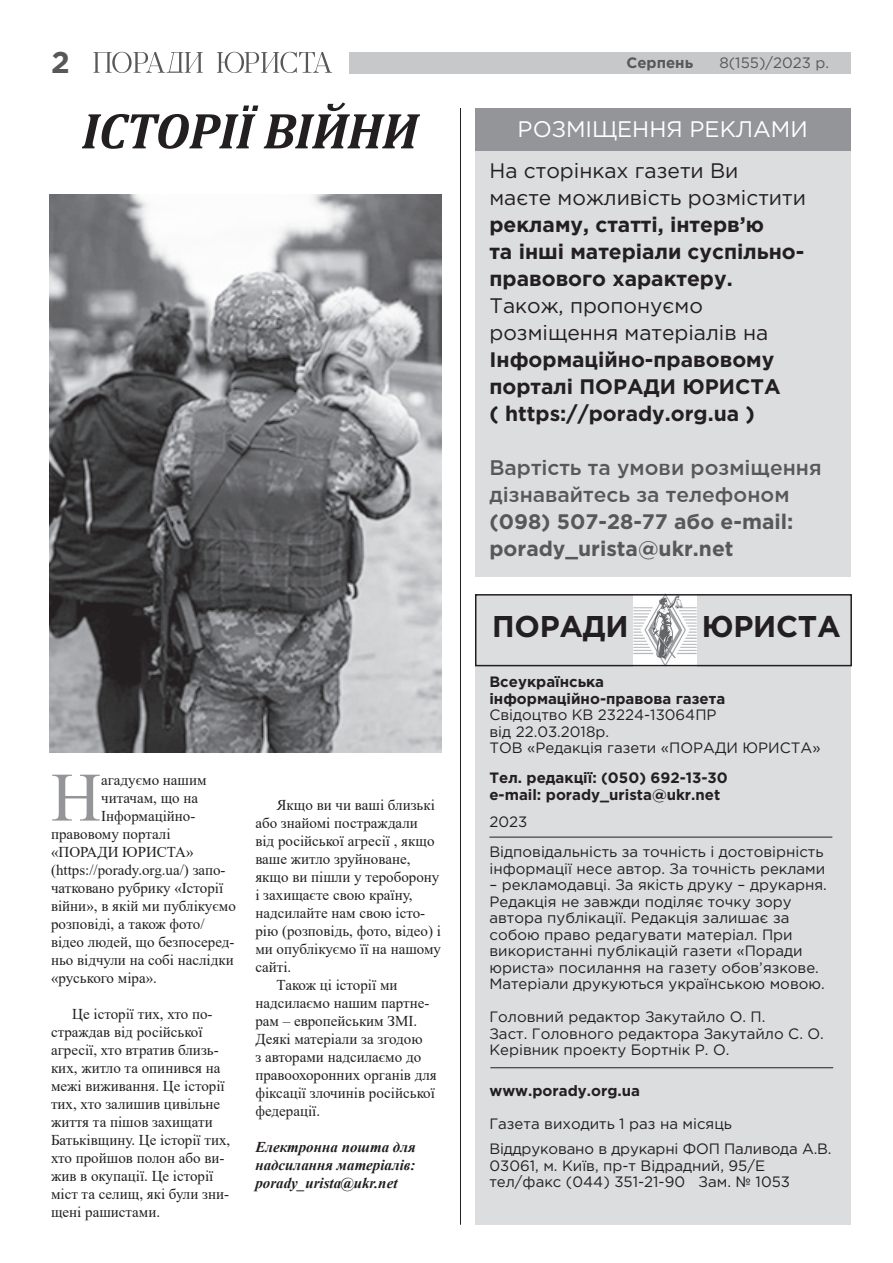
<style>
.page{position:relative;width:893px;height:1263px;background:#fff}
.page>*{position:absolute;margin:0;border:0;box-sizing:border-box;transform-origin:0 0}
.t1{font:69.3px "Times New Roman";color:#939598}
.t2{font:italic 700 51px "Cambria";letter-spacing:-.01em;color:#231f20}
.t3{font:700 30px "Gotham Pro";letter-spacing:-.01em;color:#231f20}
.t4{font:700 30px "Gotham Pro";color:#57585a}
.t5{font:22.5px "Gotham Pro";color:#fff}
.t6{font:700 21px/27px "Gotham Pro";color:#231f20}
.t7{font:21px/27px "Gotham Pro";color:#231f20}
.t8{font:500 21px/27px "Gotham Pro";color:#57585a}
.t9{font:700 21px/27px "Gotham Pro";color:#57585a}
.t10{font:15px/18px "Times New Roman";color:#231f20}
.t11{font:15px/16.5px "Gotham Pro";color:#231f20}
.t12{font:700 15px/16.5px "Gotham Pro";color:#231f20}
.t13{font:italic 700 15px/18px "Times New Roman";color:#231f20;text-align:justify}
.t14{font:15px "Gotham Pro";color:#57585a}
.t15{font:700 15px "Gotham Pro";color:#57585a}
</style>
<div class="page">
<div style="left:349px;top:52px;width:501px;height:21px;background:#c7c8ca"></div>
<svg style="left:217px;top:52px;width:115px;height:21px"></svg>
<svg style="left:93px;top:52px;width:110px;height:21px"></svg>
<div style="left:475px;top:117px;width:375px;height:459px;background:#dcdddf"></div>
<div style="left:475px;top:594px;width:375px;height:631px;background:#dcdddf"></div>
<div style="left:475px;top:108px;width:375px;height:42px;background:#939598"></div>
<hr style="left:460px;top:108px;width:1px;height:1117px;background:#231f20">
<hr style="left:490px;top:1067px;width:343px;height:1px;background:#231f20">
<hr style="left:489px;top:837px;width:343px;height:1px;background:#231f20">
<img style="left:634px;top:597px;width:63px;height:66px">
<div style="left:475px;top:594px;width:377px;height:72px;border:2px solid #231f20"></div>
<img style="left:50px;top:194px;width:392px;height:558px">
<h3 class="t4" style="left:51px;top:45px;width:20px">2</h3>
<p class="t15" style="left:626px;top:54px;width:68px">Серпень</p>
<p class="t14" style="left:719px;top:55px;width:111px">8(155)/2023 р.</p>
<h2 class="t2" style="left:82px;top:95px;width:338px">ІСТОРІЇ ВІЙНИ</h2>
<h1 class="t1" style="left:51px;top:748px;width:52px">Н</h1>
<p class="t10" style="left:101px;top:770px;width:107px">агадуємо нашим</p>
<p class="t10" style="left:101px;top:788px;width:99px">читачам, що на</p>
<p class="t10" style="left:101px;top:806px;width:96px">Інформаційно-</p>
<p class="t10" style="left:51px;top:824px;width:121px">правовому порталі</p>
<p class="t10" style="left:51px;top:842px;width:144px">«ПОРАДИ ЮРИСТА»</p>
<p class="t10" style="left:51px;top:860px;width:176px">(https://porady.org.ua/) запо-</p>
<p class="t10" style="left:51px;top:878px;width:174px">чатковано рубрику «Історії</p>
<p class="t10" style="left:51px;top:896px;width:186px">війни», в якій ми публікуємо</p>
<p class="t10" style="left:51px;top:914px;width:155px">розповіді, а також фото/</p>
<p class="t10" style="left:51px;top:932px;width:185px">відео людей, що безпосеред-</p>
<p class="t10" style="left:51px;top:950px;width:184px">ньо відчули на собі наслідки</p>
<p class="t10" style="left:51px;top:968px;width:107px">«руського міра».</p>
<p class="t10" style="left:51px;top:1004px;width:181px;text-indent:21px">Це історії тих, хто по&shy;страждав від російської агресії, хто втратив близь&shy;ких, житло та опинився на межі виживання. Це історії тих, хто залишив цивільне життя та пішов захищати<br>Батьківщину. Це історії тих, хто пройшов полон або ви&shy;жив в окупації. Це історії міст та селищ, які були зни&shy;щені рашистами.</p>
<p class="t10" style="left:277px;top:796px;width:160px">Якщо ви чи ваші близькі</p>
<p class="t10" style="left:255px;top:814px;width:164px">або знайомі постраждали</p>
<p class="t10" style="left:255px;top:832px;width:181px">від російської агресії , якщо</p>
<p class="t10" style="left:255px;top:850px;width:157px">ваше житло зруйноване,</p>
<p class="t10" style="left:255px;top:868px;width:185px">якщо ви пішли у тероборону</p>
<p class="t10" style="left:255px;top:886px;width:159px">і захищаєте свою країну,</p>
<p class="t10" style="left:255px;top:904px;width:171px">надсилайте нам свою істо-</p>
<p class="t10" style="left:255px;top:922px;width:187px">рію (розповідь, фото, відео) і</p>
<p class="t10" style="left:255px;top:940px;width:187px">ми опублікуємо її на нашому</p>
<p class="t10" style="left:255px;top:958px;width:38px">сайті.</p>
<p class="t10" style="left:277px;top:976px;width:122px">Також ці історії ми</p>
<p class="t10" style="left:255px;top:994px;width:176px">надсилаємо нашим партне-</p>
<p class="t10" style="left:255px;top:1012px;width:163px">рам – европейським ЗМІ.</p>
<p class="t10" style="left:255px;top:1030px;width:169px">Деякі матеріали за згодою</p>
<p class="t10" style="left:255px;top:1048px;width:167px">з авторами надсилаємо до</p>
<p class="t10" style="left:255px;top:1066px;width:183px">правоохоронних органів для</p>
<p class="t10" style="left:255px;top:1084px;width:181px">фіксації злочинів російської</p>
<p class="t10" style="left:255px;top:1102px;width:66px">федерації.</p>
<p class="t13" style="left:255px;top:1138px;width:162px">Електронна пошта для надсилання матеріалів: porady_urista@ukr.net</p>
<h3 class="t5" style="left:518px;top:117px;width:292px">РОЗМІЩЕННЯ РЕКЛАМИ</h3>
<h3 class="t7" style="left:489px;top:157px;width:318px">На сторінках газети Ви<br>маєте можливість розмістити</h3>
<h3 class="t6" style="left:489px;top:211px;width:316px">рекламу, статті, інтерв’ю<br>та інші матеріали суспільно&shy;правового характеру.</h3>
<h3 class="t7" style="left:489px;top:292px;width:280px">Також, пропонуємо розміщення матеріалів на</h3>
<h3 class="t6" style="left:489px;top:346px;width:293px">Інформаційно-правовому порталі ПОРАДИ ЮРИСТА ( https://porady.org.ua )</h3>
<h3 class="t8" style="left:489px;top:453px;width:334px">Вартість та умови розміщення дізнавайтесь за телефоном</h3>
<h3 class="t9" style="left:489px;top:507px;width:305px">(098) 507-28-77 або e-mail: porady_urista@ukr.net</h3>
<h3 class="t3" style="left:492px;top:609px;width:138px">ПОРАДИ</h3>
<h3 class="t3" style="left:702px;top:609px;width:140px">ЮРИСТА</h3>
<p class="t12" style="left:489px;top:673px;width:237px">Всеукраїнська інформаційно-правова газета</p>
<p class="t11" style="left:489px;top:706px;width:333px">Свідоцтво КВ 23224-13064ПР<br>від 22.03.2018р.<br>ТОВ «Редакція газети «ПОРАДИ ЮРИСТА»</p>
<p class="t12" style="left:489px;top:769px;width:240px">Тел. редакції: (050) 692-13-30 e-mail: porady_urista@ukr.net</p>
<p class="t11" style="left:489px;top:806px;width:336px;line-height:30.5px">2023<br>Відповідальність за точність і достовірність</p>
<p class="t11" style="left:489px;top:860px;width:337px">інформації несе автор. За точність реклами</p>
<p class="t11" style="left:489px;top:876px;width:339px">– рекламодавці. За якість друку – друкарня.<br>Редакція не завжди поділяє точку зору автора публікації. Редакція залишає за собою право редагувати матеріал. При використанні публікацій газети «Поради юриста» посилання на газету обов’язкове.<br>Матеріали друкуються українською мовою.</p>
<p class="t11" style="left:489px;top:1008px;width:336px">Головний редактор Закутайло О. П.<br>Заст. Головного редактора Закутайло С. О.<br>Керівник проекту Бортнік Р. О.</p>
<p class="t12" style="left:489px;top:1082px;width:152px">www.porady.org.ua</p>
<p class="t11" style="left:489px;top:1110px;width:344px;line-height:25.5px">Газета виходить 1 раз на місяць<br>Віддруковано в друкарні ФОП Паливода А.В.</p>
<p class="t11" style="left:489px;top:1157px;width:302px">03061, м. Київ, пр-т Відрадний, 95/Е тел/факс (044) 351-21-90 Зам. № 1053</p>
</div>
